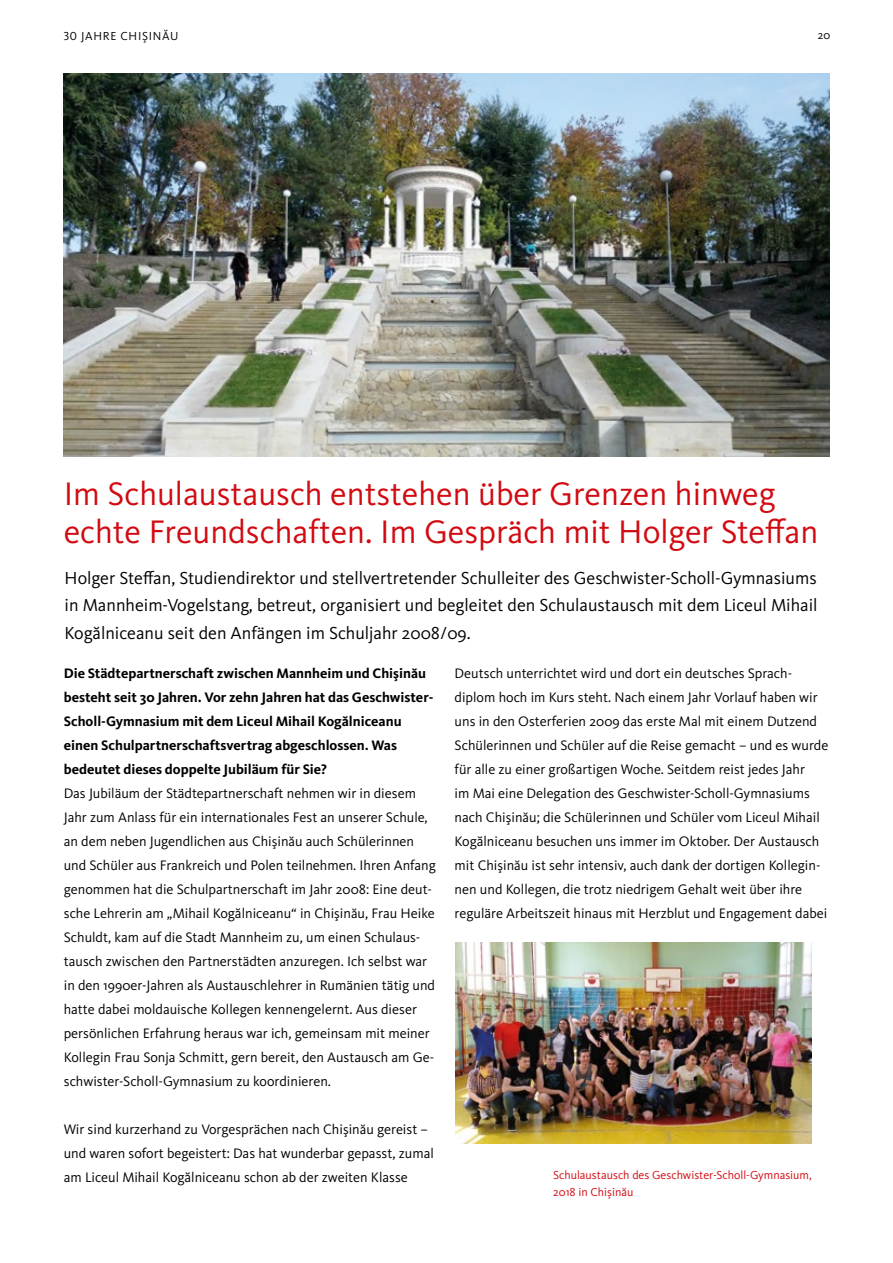
<style>
.page{position:relative;width:893px;height:1263px;background:#fff}
.page>*{position:absolute;margin:0;border:0;box-sizing:border-box;transform-origin:0 0}
.t1{font:33.75px/37.5px "Kievit Pro";color:#d20a11}
.t2{font:18px/27px "Kievit Pro";color:#000;text-align:justify}
.t3{font:14.25px/24px "Kievit Pro";color:#000}
.t4{font:700 14.25px/24px "Kievit Pro";color:#000}
.t5{font:12px/16.5px "Kievit Pro";color:#d20a11}
.t6{font:12px "Kievit Pro";letter-spacing:.06em;color:#000}
.s1{font-size:13.95px}
</style>
<div class="page">
<img style="left:64px;top:73px;width:765px;height:383px">
<img style="left:455px;top:942px;width:356px;height:201px">
<p class="t6" style="left:64px;top:29px;width:116px">30 JAHRE CHIŞINĂU</p>
<p class="t6" style="left:818px;top:28px;width:14px">20</p>
<h1 class="t1" style="left:64px;top:475px;width:756px">Im Schulaustausch entstehen über Grenzen hinweg echte Freundschaften. Im Gespräch mit Holger Steffan</h1>
<p class="t2" style="left:65px;top:565px;width:754px">Holger Steffan, Studiendirektor und stellvertretender Schulleiter des Geschwister-Scholl-Gymnasiums in Mannheim-Vogelstang, betreut, organisiert und begleitet den Schulaustausch mit dem Liceul Mihail Kogălniceanu seit den Anfängen im Schuljahr 2008/09.</p>
<p class="t4" style="left:64px;top:661px;width:371px">Die Städtepartnerschaft zwischen Mannheim und Chi<span class="s1">ş</span>in<span class="s1">ă</span>u besteht seit 30 Jahren. Vor zehn Jahren hat das Geschwister-Scholl-Gymnasium mit dem Liceul Mihail Kogălniceanu einen Schulpartnerschaftsvertrag abgeschlossen. Was bedeutet dieses doppelte Jubiläum für Sie?</p>
<p class="t3" style="left:64px;top:781px;width:374px">Das Jubiläum der Städtepartnerschaft nehmen wir in diesem Jahr zum Anlass für ein internationales Fest an unserer Schule, an dem neben Jugendlichen aus Chi<span class="s1">ş</span>in<span class="s1">ă</span>u auch Schülerinnen und Schüler aus Frankreich und Polen teilnehmen. Ihren Anfang genommen hat die Schulpartnerschaft im Jahr 2008: Eine deut&shy;sche Lehrerin am „Mihail Kogălniceanu“ in Chi<span class="s1">ş</span>in<span class="s1">ă</span>u, Frau Heike Schuldt, kam auf die Stadt Mannheim zu, um einen Schulaus&shy;tausch zwischen den Partnerstädten anzuregen. Ich selbst war in den 1990er-Jahren als Austauschlehrer in Rumänien tätig und hatte dabei moldauische Kollegen kennengelernt. Aus dieser persönlichen Erfahrung heraus war ich, gemeinsam mit meiner Kollegin Frau Sonja Schmitt, gern bereit, den Austausch am Ge&shy;schwister-Scholl-Gymnasium zu koordinieren.</p>
<p class="t3" style="left:64px;top:1117px;width:372px">Wir sind kurzerhand zu Vorgesprächen nach Chi<span class="s1">ş</span>in<span class="s1">ă</span>u gereist – und waren sofort begeistert: Das hat wunderbar gepasst, zumal am Liceul Mihail Kogălniceanu schon ab der zweiten Klasse</p>
<p class="t3" style="left:455px;top:661px;width:375px">Deutsch unterrichtet wird und dort ein deutsches Sprach&shy;diplom hoch im Kurs steht. Nach einem Jahr Vorlauf haben wir uns in den Osterferien 2009 das erste Mal mit einem Dutzend Schülerinnen und Schüler auf die Reise gemacht – und es wurde für alle zu einer großartigen Woche. Seitdem reist jedes Jahr<br>im Mai eine Delegation des Geschwister-Scholl-Gymnasiums nach Chi<span class="s1">ş</span>in<span class="s1">ă</span>u; die Schülerinnen und Schüler vom Liceul Mihail Kogălniceanu besuchen uns immer im Oktober. Der Austausch mit Chi<span class="s1">ş</span>in<span class="s1">ă</span>u ist sehr intensiv, auch dank der dortigen Kollegin&shy;nen und Kollegen, die trotz niedrigem Gehalt weit über ihre reguläre Arbeitszeit hinaus mit Herzblut und Engagement dabei</p>
<p class="t5" style="left:553px;top:1167px;width:260px">Schulaustausch des Geschwister-Scholl-Gymnasium,<br>2018 in Chişinău</p>
</div>
